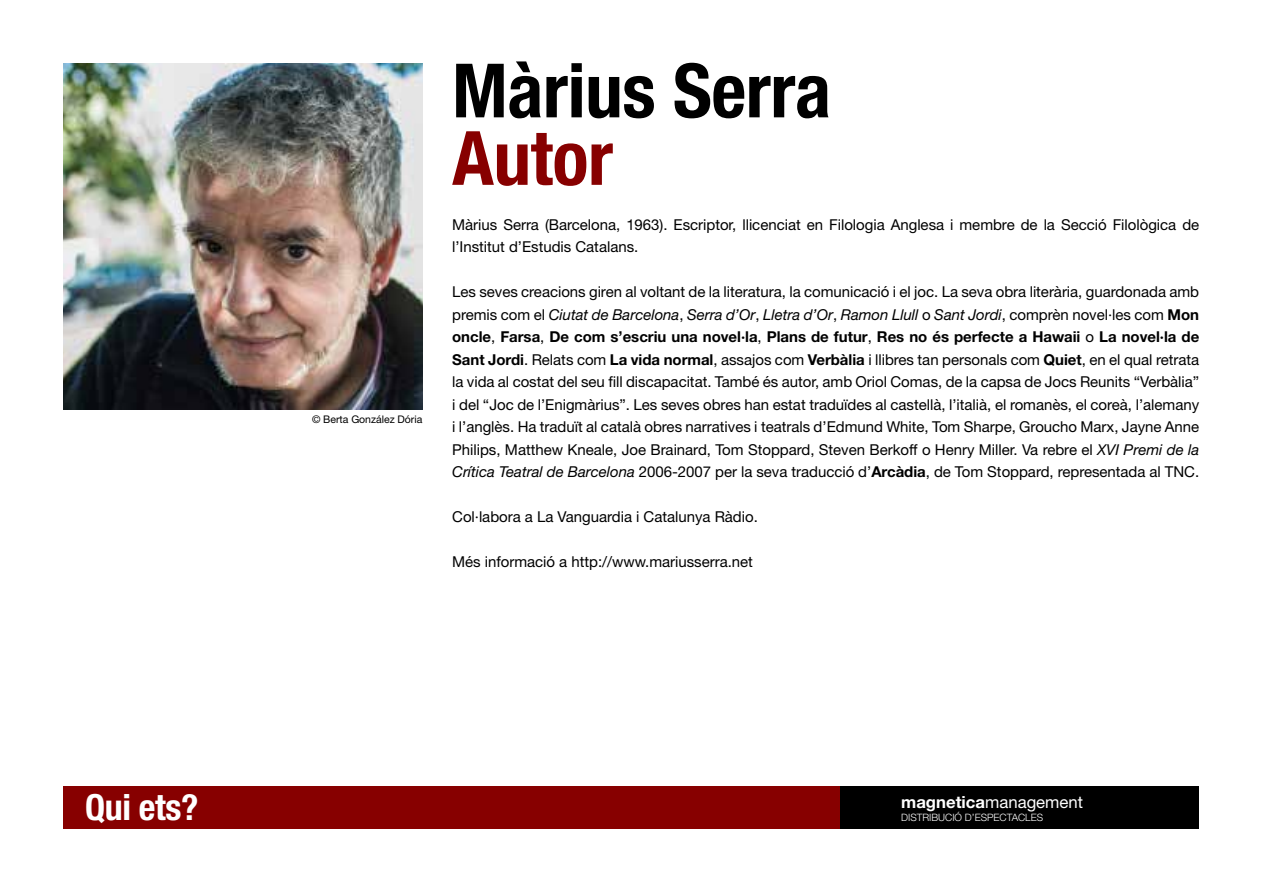
<style>
.page{position:relative;width:1263px;height:893px;background:#fff}
.page>*{position:absolute;margin:0;border:0;box-sizing:border-box;transform-origin:0 0}
.t1{font:700 condensed 75px "Helvetica Neue LT Std";letter-spacing:-.005em;color:#000}
.t2{font:700 condensed 75px "Helvetica Neue LT Std";letter-spacing:-.005em;color:#870000}
.t3{font:700 condensed 36px "Helvetica Neue LT Std";letter-spacing:-.01em;color:#fff}
.t4{font:16.8px "Helvetica Neue LT Std";color:#fff}
.t5{font:15px/22.5px "Helvetica Neue LT Std";color:#000}
.t6{font:10.5px "Helvetica Neue LT Std";color:#000}
.t7{font:300 10.2px "Helvetica Neue LT Std";color:#fff}
.s1{font-style:italic}
.s2{font-weight:700}
</style>
<div class="page">
<div style="left:64px;top:787px;width:778px;height:42px;background:#870000"></div>
<div style="left:840px;top:787px;width:359px;height:42px;background:#000"></div>
<img style="left:64px;top:64px;width:358px;height:346px">
<h2 class="t3" style="left:85px;top:785px;width:115px">Qui ets?</h2>
<p class="t6" style="left:312px;top:413px;width:112px">© Berta González Dória</p>
<h1 class="t1" style="left:452px;top:45px;width:380px">Màrius Serra</h1>
<h1 class="t2" style="left:452px;top:113px;width:162px">Autor</h1>
<p class="t5" style="left:452px;top:213px;width:749px">Màrius Serra (Barcelona, 1963). Escriptor, llicenciat en Filologia Anglesa i membre de la Secció Filològica de l’Institut d’Estudis Catalans.</p>
<p class="t5" style="left:452px;top:281px;width:749px;text-align:justify">Les seves creacions giren al voltant de la literatura, la comunicació i el joc. La seva obra literària, guardonada amb premis com el <span class="s1">Ciutat de Barcelona</span>, <span class="s1">Serra d’Or</span>, <span class="s1">Lletra d’Or</span>, <span class="s1">Ramon Llull</span> o <span class="s1">Sant Jordi</span>, comprèn novel·les com <span class="s2">Mon oncle</span>, <span class="s2">Farsa</span>, <span class="s2">De com s’escriu una novel·la</span>, <span class="s2">Plans de futur</span>, <span class="s2">Res no és perfecte a Hawaii</span> o <span class="s2">La novel·la de Sant Jordi</span>. Relats com <span class="s2">La vida normal</span>, assajos com <span class="s2">Verbàlia</span> i llibres tan personals com <span class="s2">Quiet</span>, en el qual retrata la vida al costat del seu fill discapacitat. També és autor, amb Oriol Comas, de la capsa de Jocs Reunits “Verbàlia” i del “Joc de l’Enigmàrius”. Les seves obres han estat traduïdes al castellà, l’italià, el romanès, el coreà, l’alemany i l’anglès. Ha traduït al català obres narratives i teatrals d’Edmund White, Tom Sharpe, Groucho Marx, Jayne Anne Philips, Matthew Kneale, Joe Brainard, Tom Stoppard, Steven Berkoff o Henry Miller. Va rebre el <span class="s1">XVI Premi de la Crítica Teatral de Barcelona</span> 2006-2007 per la seva traducció d’<span class="s2">Arcàdia</span>, de Tom Stoppard, representada al TNC.</p>
<p class="t5" style="left:452px;top:506px;width:307px">Col·labora a La Vanguardia i Catalunya Ràdio.</p>
<p class="t5" style="left:452px;top:551px;width:302px">Més informació a http://www.mariusserra.net</p>
<p class="t4" style="left:901px;top:792px;width:183px"><span class="s2">magnetica</span>management</p>
<p class="t7" style="left:901px;top:811px;width:144px">DISTRIBUCIÓ D’ESPECTACLES</p>
</div>
